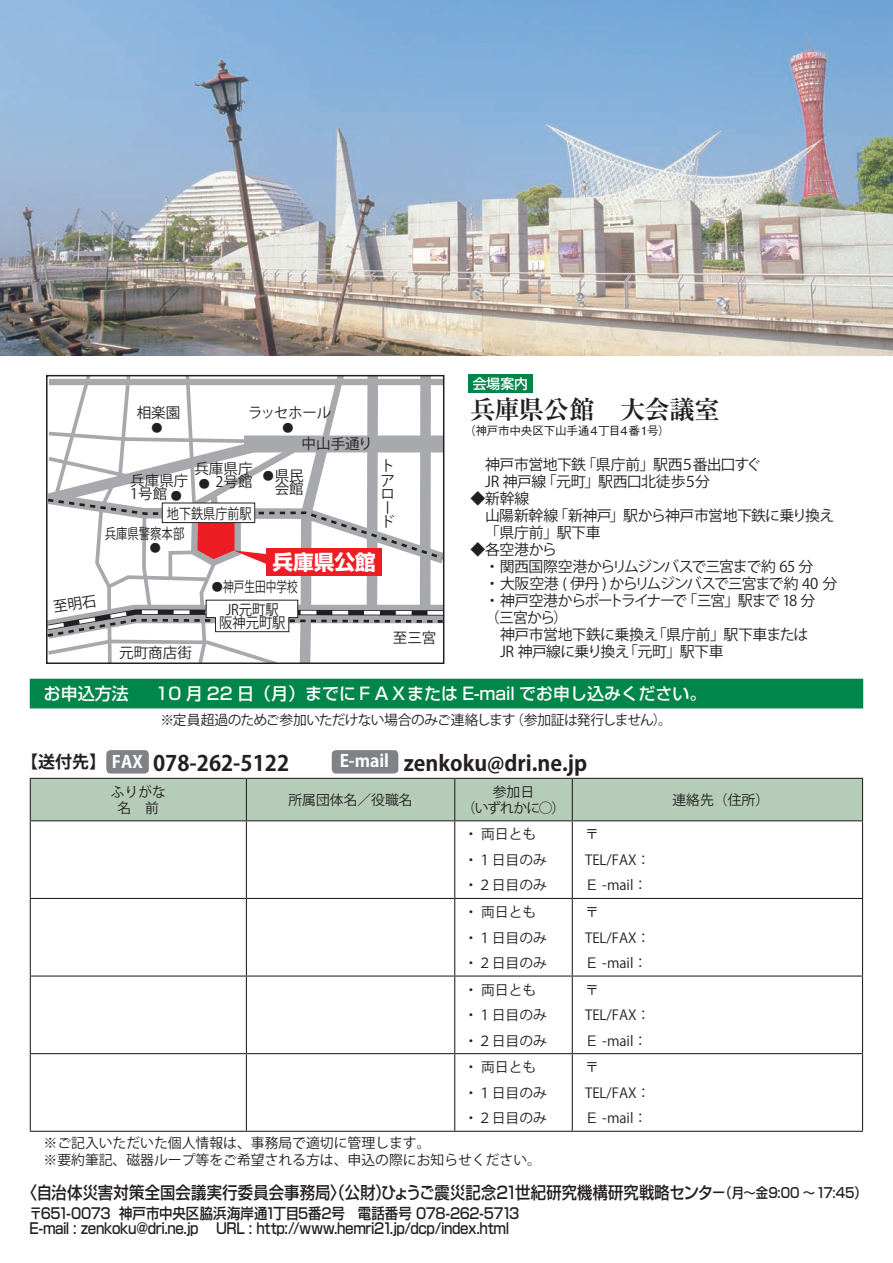
<style>
.page{position:relative;width:893px;height:1263px;background:#fff}
.page>*{position:absolute;margin:0;border:0;box-sizing:border-box;transform-origin:0 0}
.t1{font:700 25.5px "Ryumin Pro";letter-spacing:-.03em;color:#231f20}
.t2{font:700 21.3px "Koz Go Std";color:#231f20}
.t3{font:700 20.7px "Shin Go Pro";color:#fff}
.t4{font:500 16.95px "Shin Go Pro";letter-spacing:.005em;color:#231f20;scale:.9 1}
.t5{font:500 16.95px "Shin Go Pro";color:#fff}
.t6{font:14.85px/17px "Koz Go Std";letter-spacing:-.04em;color:#231f20}
.t7{font:500 14.85px/14.9px "Shin Go Pro";letter-spacing:-.025em;color:#231f20;scale:.9 1}
.t8{font:14.85px "Koz Go Std";letter-spacing:-.075em;color:#231f20}
.t9{font:14.85px "Koz Go Std";letter-spacing:-.095em;color:#231f20}
.t10{font:14.85px "Koz Go Std";letter-spacing:-.07em;color:#231f20}
.t11{font:14.55px/14px "Koz Go Std";color:#231f20}
.t12{font:14.55px/13.2px "Koz Go Std";color:#231f20;text-align:center;scale:.91 1}
.t13{font:14.55px "Koz Go Std";color:#231f20;scale:.83 1}
.t14{font:14.55px "Koz Go Std";color:#231f20;scale:.73 1}
.t15{font:14.55px "Koz Go Std";color:#231f20;scale:.78 1}
.t16{font:13.8px/25.5px "Koz Go Std";color:#231f20}
.t17{font:13.8px "Koz Go Std";letter-spacing:-.05em;color:#231f20}
.t18{font:13.8px/15.9px "Koz Go Std";letter-spacing:-.04em;color:#231f20;text-align:center}
.t19{font:500 13.8px "Shin Go Pro";color:#fff}
.t20{font:500 11.7px "Gothic BBB Pro";letter-spacing:-.045em;color:#231f20}
.t21{font:11.1px "Koz Go Std";color:#231f20}
.s1{font-family:"Gothic BBB Pro";font-weight:500;color:#ed028c}
.s2{font-size:16.95px}
.s3{font-size:16.95px;color:#fff}
.s4{font-size:13.8px}
</style>
<div class="page">
<img style="left:0;top:0;width:893px;height:355px">
<div style="left:468px;top:375px;width:64px;height:18px;background:#00854a"></div>
<div style="left:30px;top:679px;width:833px;height:29px;background:#00854a"></div>
<div style="left:106px;top:750px;width:43px;height:23px;background:#808285;border-radius:4px"></div>
<div style="left:332px;top:750px;width:66px;height:23px;background:#808285;border-radius:4px"></div>
<div style="left:31px;top:779px;width:831px;height:41px;background:#b4ccb8"></div>
<svg style="left:31px;top:821px;width:831px;height:310px"></svg>
<hr style="left:30px;top:778px;width:216px;height:1px;background:#231f20">
<hr style="left:30px;top:779px;width:1px;height:41px;background:#231f20">
<hr style="left:246px;top:778px;width:209px;height:1px;background:#231f20">
<hr style="left:246px;top:779px;width:1px;height:41px;background:#231f20">
<hr style="left:455px;top:778px;width:117px;height:1px;background:#231f20">
<hr style="left:454px;top:779px;width:1px;height:41px;background:#231f20">
<hr style="left:572px;top:778px;width:291px;height:1px;background:#231f20">
<hr style="left:572px;top:779px;width:1px;height:41px;background:#231f20">
<hr style="left:862px;top:779px;width:1px;height:41px;background:#231f20">
<hr style="left:30px;top:820px;width:216px;height:1px;background:#231f20">
<hr style="left:30px;top:821px;width:1px;height:77px;background:#231f20">
<hr style="left:246px;top:820px;width:209px;height:1px;background:#231f20">
<hr style="left:246px;top:821px;width:1px;height:77px;background:#231f20">
<hr style="left:455px;top:820px;width:117px;height:1px;background:#231f20">
<hr style="left:454px;top:821px;width:1px;height:77px;background:#231f20">
<hr style="left:572px;top:820px;width:291px;height:1px;background:#231f20">
<hr style="left:572px;top:821px;width:1px;height:77px;background:#231f20">
<hr style="left:862px;top:821px;width:1px;height:77px;background:#231f20">
<hr style="left:30px;top:898px;width:216px;height:1px;background:#231f20">
<hr style="left:30px;top:899px;width:1px;height:76px;background:#231f20">
<hr style="left:246px;top:898px;width:209px;height:1px;background:#231f20">
<hr style="left:246px;top:899px;width:1px;height:76px;background:#231f20">
<hr style="left:455px;top:898px;width:117px;height:1px;background:#231f20">
<hr style="left:454px;top:899px;width:1px;height:76px;background:#231f20">
<hr style="left:572px;top:898px;width:291px;height:1px;background:#231f20">
<hr style="left:572px;top:899px;width:1px;height:76px;background:#231f20">
<hr style="left:862px;top:899px;width:1px;height:76px;background:#231f20">
<hr style="left:30px;top:975px;width:216px;height:1px;background:#231f20">
<hr style="left:30px;top:976px;width:1px;height:77px;background:#231f20">
<hr style="left:246px;top:975px;width:209px;height:1px;background:#231f20">
<hr style="left:246px;top:976px;width:1px;height:77px;background:#231f20">
<hr style="left:455px;top:975px;width:117px;height:1px;background:#231f20">
<hr style="left:454px;top:976px;width:1px;height:77px;background:#231f20">
<hr style="left:572px;top:975px;width:291px;height:1px;background:#231f20">
<hr style="left:572px;top:976px;width:1px;height:77px;background:#231f20">
<hr style="left:862px;top:976px;width:1px;height:77px;background:#231f20">
<hr style="left:30px;top:1053px;width:216px;height:1px;background:#231f20">
<hr style="left:30px;top:1054px;width:1px;height:77px;background:#231f20">
<hr style="left:246px;top:1053px;width:209px;height:1px;background:#231f20">
<hr style="left:246px;top:1054px;width:1px;height:77px;background:#231f20">
<hr style="left:455px;top:1053px;width:117px;height:1px;background:#231f20">
<hr style="left:454px;top:1054px;width:1px;height:77px;background:#231f20">
<hr style="left:572px;top:1053px;width:291px;height:1px;background:#231f20">
<hr style="left:572px;top:1054px;width:1px;height:77px;background:#231f20">
<hr style="left:862px;top:1054px;width:1px;height:77px;background:#231f20">
<hr style="left:30px;top:1131px;width:833px;height:1px;background:#231f20">
<svg style="left:47px;top:376px;width:397px;height:287px"></svg>
<p class="t11" style="left:137px;top:406px;width:45px">相楽園</p>
<p class="t11" style="left:302px;top:397px;width:73px;line-height:31.5px;text-indent:-54px">ラッセホール<br>中山手通り</p>
<p class="t21" style="left:282px;top:421px;width:13px">●</p>
<p class="t21" style="left:152px;top:421px;width:13px">●</p>
<p class="t11" style="left:130px;top:462px;width:124px;line-height:12.6px;text-align:justify;text-indent:64px">兵庫県庁兵庫県庁 　2号館1号館</p>
<p class="t11" style="left:275px;top:469px;width:31px;line-height:13.2px">県民会館</p>
<p class="t11" style="left:380px;top:459px;width:15px">トアロード</p>
<p class="t21" style="left:263px;top:469px;width:13px">●</p>
<p class="t21" style="left:199px;top:477px;width:13px">●</p>
<p class="t21" style="left:171px;top:489px;width:13px">●</p>
<p class="t13" style="left:167px;top:505px;width:104px">地下鉄県庁前駅</p>
<p class="t15" style="left:105px;top:524px;width:104px">兵庫県警察本部</p>
<p class="t21" style="left:150px;top:541px;width:13px">●</p>
<p class="t11" style="left:119px;top:646px;width:74px">元町商店街</p>
<h3 class="t3" style="left:272px;top:546px;width:105px">兵庫県公館</h3>
<p class="t14" style="left:223px;top:577px;width:104px">神戸生田中学校</p>
<p class="t21" style="left:212px;top:580px;width:13px">●</p>
<p class="t12" style="left:219px;top:604px;width:74px">JR元町駅阪神元町駅</p>
<p class="t11" style="left:393px;top:631px;width:45px">至三宮</p>
<p class="t19" style="left:473px;top:373px;width:57px">会場案内</p>
<h1 class="t1" style="left:470px;top:390px;width:251px">兵庫県公館　大会議室</h1>
<p class="t20" style="left:464px;top:421px;width:207px">（神戸市中央区下山手通４丁目４番１号）</p>
<p class="t6" style="left:485px;top:457px;width:277px">神戸市営地下鉄「県庁前」駅西５番出口すぐ<br>JR 神戸線「元町」駅西口北徒歩５分</p>
<p class="t6" style="left:485px;top:491px;width:351px;text-indent:-14px">◆新幹線<br>山陽新幹線「新神戸」駅から神戸市営地下鉄に乗り換え「県庁前」駅下車</p>
<p class="t6" style="left:470px;top:542px;width:88px">◆各空港から</p>
<p class="t10" style="left:485px;top:558px;width:330px">・関西国際空港からリムジンバスで三宮まで約 65 分</p>
<p class="t8" style="left:485px;top:575px;width:354px">・大阪空港 ( 伊丹 ) からリムジンバスで三宮まで約 40 分</p>
<p class="t9" style="left:485px;top:592px;width:332px">・神戸空港からポートライナーで「三宮」駅まで 18 分</p>
<p class="t6" style="left:485px;top:610px;width:85px">（三宮から）</p>
<p class="t6" style="left:500px;top:627px;width:310px">神戸市営地下鉄に乗換え「県庁前」駅下車または</p>
<p class="t6" style="left:500px;top:644px;width:225px">JR 神戸線に乗り換え「元町」駅下車</p>
<p class="t5" style="left:44px;top:680px;width:87px">お申込方法</p>
<p class="t5" style="left:156px;top:680px;width:552px">10 月 22 日（月）までにＦＡＸまたは E-mail でお申し込みください。</p>
<p class="t17" style="left:138px;top:711px;width:536px"><span class="s1">　</span> ※定員超過のためご参加いただけない場合のみご連絡します（参加証は発行しません）。</p>
<h2 class="t2" style="left:21px;top:749px;width:568px"><span class="s2">【送付先】</span> <span class="s3">FAX</span> 078-262-5122　　 <sup>E-mail</sup> zenkoku@dri.ne.jp</h2>
<p class="t16" style="left:111px;top:784px;width:57px;line-height:15.9px;text-align:center">ふりがな名　前</p>
<p class="t16" style="left:288px;top:787px;width:126px">所属団体名／役職名</p>
<p class="t18" style="left:462px;top:784px;width:105px">参加日<br>（いずれかに○）</p>
<p class="t16" style="left:672px;top:787px;width:98px">連絡先（住所）</p>
<p class="t16" style="left:464px;top:822px;width:84px">・ 両日とも・１日目のみ・２日目のみ</p>
<p class="t16" style="left:585px;top:822px;width:67px">〒<br>TEL/FAX：<br>Ｅ -mail：</p>
<p class="t16" style="left:464px;top:900px;width:84px">・ 両日とも・１日目のみ・２日目のみ</p>
<p class="t16" style="left:585px;top:900px;width:67px">〒<br>TEL/FAX：<br>Ｅ -mail：</p>
<p class="t16" style="left:464px;top:977px;width:84px">・ 両日とも・１日目のみ・２日目のみ</p>
<p class="t16" style="left:585px;top:977px;width:67px">〒<br>TEL/FAX：<br>Ｅ -mail：</p>
<p class="t16" style="left:464px;top:1055px;width:84px">・ 両日とも・１日目のみ・２日目のみ</p>
<p class="t16" style="left:585px;top:1055px;width:67px">〒<br>TEL/FAX：<br>Ｅ -mail：</p>
<p class="t16" style="left:30px;top:1135px;width:513px;line-height:17px">　※ご記入いただいた個人情報は、事務局で適切に管理します。<br>　※要約筆記、磁器ループ等をご希望される方は、申込の際にお知らせください。</p>
<p class="t4" style="left:22px;top:1179px;width:940px">〈自治体災害対策全国会議実行委員会事務局〉（公財）ひょうご震災記念21世紀研究機構研究戦略センタ－<span class="s4">（月～金9:00 ～17:45）</span></p>
<p class="t7" style="left:29px;top:1204px;width:546px">〒651-0073 神戸市中央区脇浜海岸通1丁目5番2号 電話番号 078-262-5713<br>E-mail : zenkoku@dri.ne.jp URL : http://www.hemri21.jp/dcp/index.html</p>
</div>
